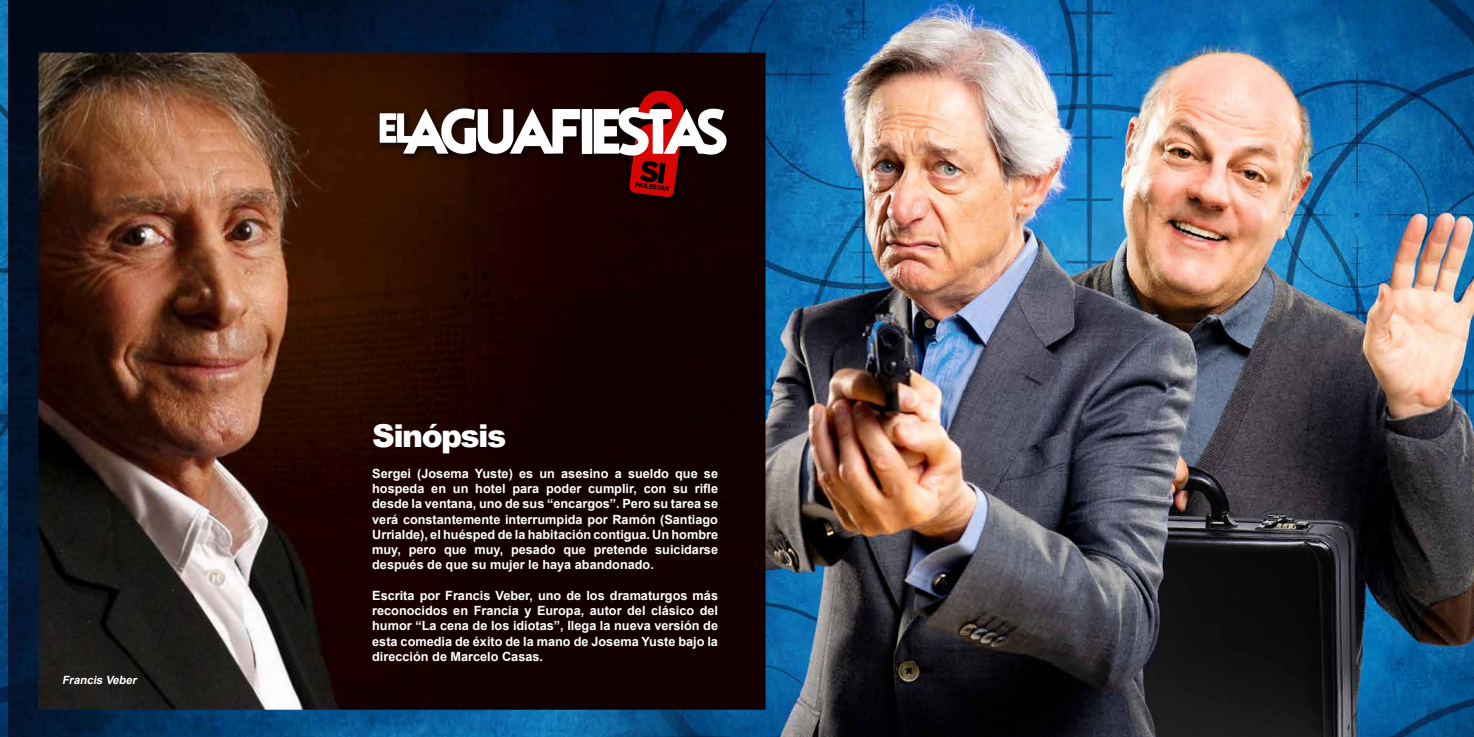
<style>
.page{position:relative;width:1474px;height:737px;background:#fff}
.page>*{position:absolute;margin:0;border:0;box-sizing:border-box;transform-origin:0 0}
.t1{font:900 31.5px "Arial";letter-spacing:-.05em;color:#fff}
.t2{font:700 12.69px/15.2px "Arial";color:#fff;text-align:justify}
.t3{font:italic 700 11.38px "Arial";color:#fff}
</style>
<div class="page">
<img style="left:7px;top:0;width:1466px;height:737px">
<img style="left:0;top:0;width:7px;height:737px">
<img style="left:38px;top:53px;width:727px;height:656px">
<img style="left:362px;top:76px;width:386px;height:133px">
<p class="t3" style="left:62px;top:673px;width:79px">Francis Veber</p>
<h1 class="t1" style="left:372px;top:413px;width:136px">Sinópsis</h1>
<p class="t2" style="left:372px;top:466px;width:347px">Sergei (Josema Yuste) es un asesino a sueldo que se hospeda en un hotel para poder cumplir, con su rifle desde la ventana, uno de sus “encargos”. Pero su tarea se verá constantemente interrumpida por Ramón (Santiago Urrialde), el huésped de la habitación contigua. Un hombre muy, pero que muy, pesado que pretende suicidarse después de que su mujer le haya abandonado.</p>
<p class="t2" style="left:372px;top:588px;width:347px">Escrita por Francis Veber, uno de los dramaturgos más reconocidos en Francia y Europa, autor del clásico del humor “La cena de los idiotas”, llega la nueva versión de esta comedia de éxito de la mano de Josema Yuste bajo la dirección de Marcelo Casas.</p>
</div>
